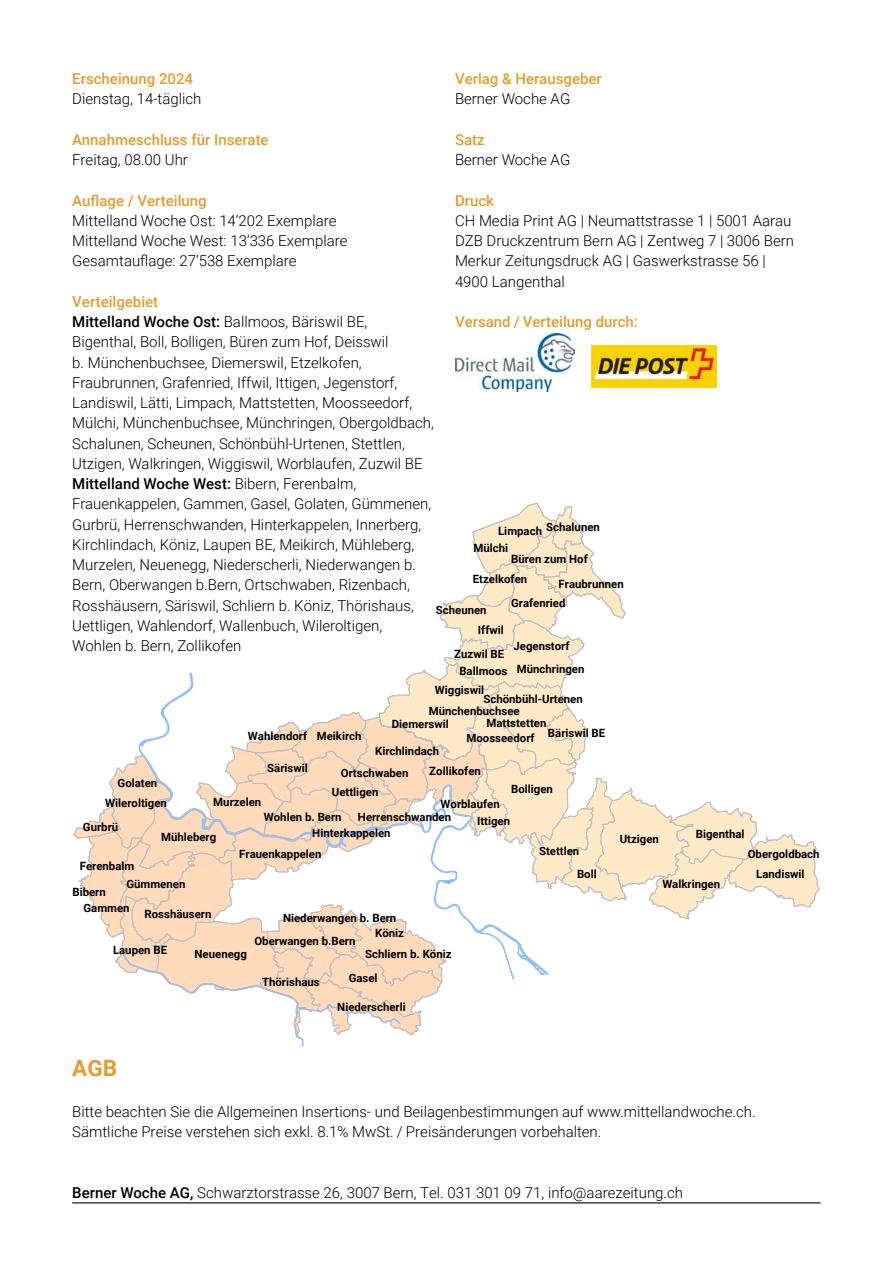
<style>
.page{position:relative;width:893px;height:1263px;background:#fff}
.page>*{position:absolute;margin:0;border:0;box-sizing:border-box;transform-origin:0 0}
.t1{font:700 22.5px "Roboto";color:#e49c2f}
.t2{font:300 15px/20.2px "Roboto";color:#000}
.t3{font:500 15px "Roboto";color:#e49c2f}
.t4{font:700 11.4px/20px "Roboto";color:#000}
.s1{font-weight:500;color:#e49c2f}
.s2{font-weight:500}
</style>
<div class="page">
<hr style="left:72px;top:1202px;width:749px;height:1px;background:#000">
<img style="left:591px;top:345px;width:125px;height:43px">
<img style="left:455px;top:333px;width:120px;height:58px">
<svg style="left:73px;top:503px;width:746px;height:543px"></svg>
<p class="t3" style="left:72px;top:68px;width:122px">Erscheinung 2024</p>
<p class="t2" style="left:72px;top:88px;width:131px">Dienstag, 14-täglich</p>
<p class="t3" style="left:72px;top:129px;width:198px">Annahmeschluss für Inserate</p>
<p class="t2" style="left:72px;top:149px;width:117px">Freitag, 08.00 Uhr</p>
<p class="t3" style="left:72px;top:190px;width:136px">Auflage / Verteilung</p>
<p class="t2" style="left:72px;top:210px;width:277px">Mittelland Woche Ost: 14‘202 Exemplare<br>Mittelland Woche West: 13‘336 Exemplare<br>Gesamtauflage: 27‘538 Exemplare</p>
<p class="t2" style="left:72px;top:291px;width:363px"><span class="s1">Verteilgebiet<br></span><span class="s2">Mittelland Woche Ost:</span> Ballmoos, Bäriswil BE, Bigenthal, Boll, Bolligen, Büren zum Hof, Deisswil<br>b. Münchenbuchsee, Diemerswil, Etzelkofen, Fraubrunnen, Grafenried, Iffwil, Ittigen, Jegenstorf, Landiswil, Lätti, Limpach, Mattstetten, Moosseedorf, Mülchi, Münchenbuchsee, Münchringen, Obergoldbach, Schalunen, Scheunen, Schönbühl-Urtenen, Stettlen, Utzigen, Walkringen, Wiggiswil, Worblaufen, Zuzwil BE <span class="s2">Mittelland Woche West:</span> Bibern, Ferenbalm, Frauenkappelen, Gammen, Gasel, Golaten, Gümmenen, Gurbrü, Herrenschwanden, Hinterkappelen, Innerberg, Kirchlindach, Köniz, Laupen BE, Meikirch, Mühleberg, Murzelen, Neuenegg, Niederscherli, Niederwangen b.<br>Bern, Oberwangen b.Bern, Ortschwaben, Rizenbach, Rosshäusern, Säriswil, Schliern b. Köniz, Thörishaus, Uettligen, Wahlendorf, Wallenbuch, Wileroltigen, Wohlen b. Bern, Zollikofen</p>
<p class="t3" style="left:455px;top:68px;width:148px">Verlag &amp; Herausgeber</p>
<p class="t2" style="left:455px;top:88px;width:117px">Berner Woche AG</p>
<p class="t3" style="left:455px;top:129px;width:31px">Satz</p>
<p class="t2" style="left:455px;top:149px;width:117px">Berner Woche AG</p>
<p class="t3" style="left:455px;top:190px;width:41px">Druck</p>
<p class="t2" style="left:455px;top:210px;width:341px">CH Media Print AG | Neumattstrasse 1 | 5001 Aarau DZB Druckzentrum Bern AG | Zentweg 7 | 3006 Bern Merkur Zeitungsdruck AG | Gaswerkstrasse 56 | 4900 Langenthal</p>
<p class="t3" style="left:455px;top:311px;width:184px">Versand / Verteilung durch:</p>
<p class="t4" style="left:546px;top:516px;width:55px">Schalunen</p>
<p class="t4" style="left:473px;top:523px;width:70px;line-height:16.4px;text-indent:25px">Limpach<br>Mülchi</p>
<p class="t4" style="left:511px;top:549px;width:78px">Büren zum Hof</p>
<p class="t4" style="left:473px;top:569px;width:56px">Etzelkofen</p>
<p class="t4" style="left:559px;top:573px;width:67px">Fraubrunnen</p>
<p class="t4" style="left:511px;top:592px;width:56px">Grafenried</p>
<p class="t4" style="left:478px;top:599px;width:27px;text-indent:-42px">Scheunen<br>Iffwil</p>
<p class="t4" style="left:513px;top:636px;width:57px">Jegenstorf</p>
<p class="t4" style="left:454px;top:643px;width:52px">Zuzwil BE</p>
<p class="t4" style="left:459px;top:659px;width:127px">Ballmoos Münchringen</p>
<p class="t4" style="left:435px;top:679px;width:51px">Wiggiswil</p>
<p class="t4" style="left:483px;top:687px;width:101px;line-height:23.4px">Schönbühl-Urtenen<br>Mattstetten</p>
<p class="t4" style="left:548px;top:722px;width:59px">Bäriswil BE</p>
<p class="t4" style="left:429px;top:700px;width:92px">Münchenbuchsee</p>
<p class="t4" style="left:392px;top:714px;width:59px">Diemerswil</p>
<p class="t4" style="left:248px;top:726px;width:115px">Wahlendorf Meikirch</p>
<p class="t4" style="left:267px;top:757px;width:42px">Säriswil</p>
<p class="t4" style="left:467px;top:728px;width:70px">Moosseedorf</p>
<p class="t4" style="left:341px;top:740px;width:100px;line-height:22px;text-indent:34px">Kirchlindach<br>Ortschwaben</p>
<p class="t4" style="left:332px;top:781px;width:48px">Uettligen</p>
<p class="t4" style="left:312px;top:822px;width:80px">Hinterkappelen</p>
<p class="t4" style="left:429px;top:760px;width:53px">Zollikofen</p>
<p class="t4" style="left:118px;top:772px;width:41px">Golaten</p>
<p class="t4" style="left:511px;top:778px;width:43px">Bolligen</p>
<p class="t4" style="left:213px;top:792px;width:50px">Murzelen</p>
<p class="t4" style="left:161px;top:826px;width:57px">Mühleberg</p>
<p class="t4" style="left:83px;top:872px;width:103px;line-height:23.9px;text-indent:43px">Gümmenen<br>Gammen</p>
<p class="t4" style="left:105px;top:792px;width:63px">Wileroltigen</p>
<p class="t4" style="left:441px;top:794px;width:61px">Worblaufen</p>
<p class="t4" style="left:264px;top:806px;width:79px">Wohlen b. Bern</p>
<p class="t4" style="left:239px;top:843px;width:84px">Frauenkappelen</p>
<p class="t4" style="left:358px;top:806px;width:95px">Herrenschwanden</p>
<p class="t4" style="left:477px;top:810px;width:35px">Ittigen</p>
<p class="t4" style="left:83px;top:816px;width:37px">Gurbrü</p>
<p class="t4" style="left:539px;top:840px;width:42px">Stettlen</p>
<p class="t4" style="left:80px;top:855px;width:56px">Ferenbalm</p>
<p class="t4" style="left:72px;top:882px;width:35px">Bibern</p>
<p class="t4" style="left:577px;top:864px;width:21px">Boll</p>
<p class="t4" style="left:145px;top:904px;width:68px">Rosshäusern</p>
<p class="t4" style="left:195px;top:943px;width:54px">Neuenegg</p>
<p class="t4" style="left:283px;top:907px;width:115px">Niederwangen b. Bern</p>
<p class="t4" style="left:375px;top:922px;width:30px">Köniz</p>
<p class="t4" style="left:254px;top:931px;width:103px">Oberwangen b.Bern</p>
<p class="t4" style="left:113px;top:939px;width:56px">Laupen BE</p>
<p class="t4" style="left:365px;top:943px;width:88px">Schliern b. Köniz</p>
<p class="t4" style="left:262px;top:971px;width:59px">Thörishaus</p>
<p class="t4" style="left:349px;top:967px;width:30px">Gasel</p>
<p class="t4" style="left:337px;top:996px;width:70px">Niederscherli</p>
<p class="t4" style="left:620px;top:829px;width:41px">Utzigen</p>
<p class="t4" style="left:696px;top:824px;width:50px">Bigenthal</p>
<p class="t4" style="left:662px;top:874px;width:59px">Walkringen</p>
<p class="t4" style="left:748px;top:843px;width:73px">Obergoldbach</p>
<p class="t4" style="left:756px;top:864px;width:50px">Landiswil</p>
<h1 class="t1" style="left:72px;top:1053px;width:46px">AGB</h1>
<p class="t2" style="left:72px;top:1101px;width:685px">Bitte beachten Sie die Allgemeinen Insertions- und Beilagenbestimmungen auf www.mittellandwoche.ch.<br>Sämtliche Preise verstehen sich exkl. 8.1% MwSt. / Preisänderungen vorbehalten.</p>
<p class="t2" style="left:72px;top:1182px;width:612px"><span class="s2">Berner Woche AG,</span> Schwarztorstrasse 26, 3007 Bern, Tel. 031 301 09 71, info@aarezeitung.ch</p>
</div>
